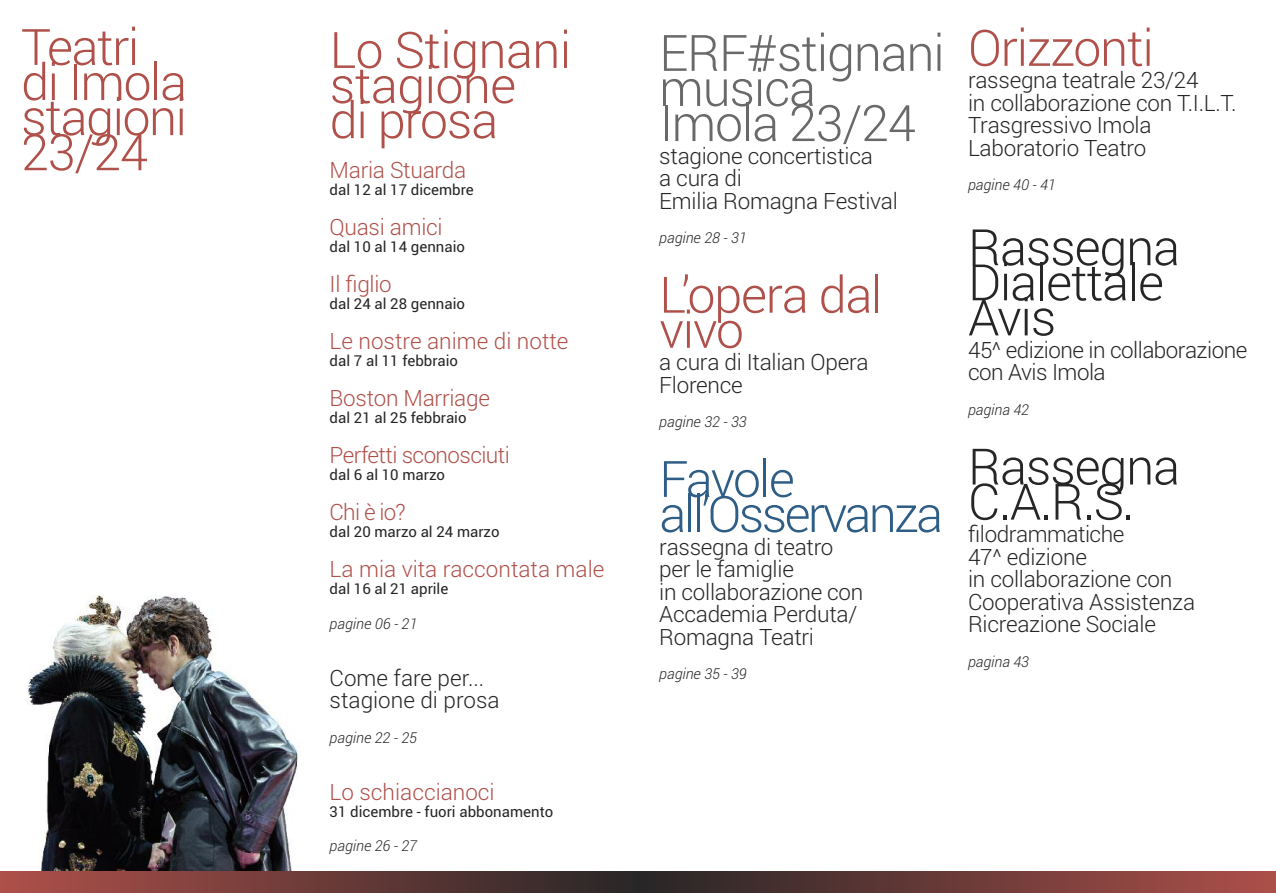
<style>
.page{position:relative;width:1276px;height:893px;background:#fff}
.page>*{position:absolute;margin:0;border:0;box-sizing:border-box;transform-origin:0 0}
.t1{font:300 50.25px "Roboto";letter-spacing:-.025em;color:#b0504a}
.t2{font:300 50.25px "Roboto";letter-spacing:-.025em;color:#272627}
.t3{font:300 50.25px "Roboto";letter-spacing:-.025em;color:#6a696a}
.t4{font:300 50.25px "Roboto";letter-spacing:-.05em;color:#2e5d86}
.t5{font:300 22.5px/22.5px "Roboto";letter-spacing:-.01em;color:#272627}
.t6{font:300 22.5px "Roboto";letter-spacing:-.01em;color:#b0504a}
.t7{font:15px "Roboto";color:#272627}
.t8{font:15px "Roboto Light Italic OTF";color:#272627}
</style>
<div class="page">
<img style="left:5px;top:595px;width:318px;height:277px">
<div style="left:0;top:872px;width:638px;height:21px;background:linear-gradient(to right,#af504a,#292627)"></div>
<div style="left:638px;top:872px;width:638px;height:21px;background:linear-gradient(to right,#272627,#ad4f49)"></div>
<h1 class="t1" style="left:21px;top:18px;width:120px">Teatri</h1>
<h1 class="t1" style="left:21px;top:53px;width:167px">di Imola</h1>
<h1 class="t1" style="left:21px;top:88px;width:167px">stagioni</h1>
<h1 class="t1" style="left:21px;top:123px;width:128px">23/24</h1>
<h1 class="t1" style="left:330px;top:21px;width:243px">Lo Stignani</h1>
<h1 class="t1" style="left:330px;top:56px;width:188px">stagione</h1>
<h1 class="t1" style="left:330px;top:91px;width:170px">di prosa</h1>
<p class="t6" style="left:330px;top:157px;width:138px">Maria Stuarda</p>
<p class="t7" style="left:330px;top:181px;width:146px">dal 12 al 17 dicembre</p>
<p class="t6" style="left:330px;top:214px;width:115px">Quasi amici</p>
<p class="t7" style="left:330px;top:238px;width:137px">dal 10 al 14 gennaio</p>
<p class="t6" style="left:330px;top:271px;width:64px">Il figlio</p>
<p class="t7" style="left:330px;top:295px;width:137px">dal 24 al 28 gennaio</p>
<p class="t6" style="left:330px;top:328px;width:240px">Le nostre anime di notte</p>
<p class="t7" style="left:330px;top:352px;width:130px">dal 7 al 11 febbraio</p>
<p class="t6" style="left:330px;top:385px;width:162px">Boston Marriage</p>
<p class="t7" style="left:330px;top:409px;width:138px">dal 21 al 25 febbraio</p>
<p class="t6" style="left:330px;top:442px;width:182px">Perfetti sconosciuti</p>
<p class="t7" style="left:330px;top:466px;width:117px">dal 6 al 10 marzo</p>
<p class="t6" style="left:330px;top:499px;width:78px">Chi è io?</p>
<p class="t7" style="left:330px;top:523px;width:171px">dal 20 marzo al 24 marzo</p>
<p class="t6" style="left:330px;top:556px;width:276px">La mia vita raccontata male</p>
<p class="t7" style="left:330px;top:580px;width:120px">dal 16 al 21 aprile</p>
<p class="t8" style="left:330px;top:615px;width:89px">pagine 06 - 21</p>
<p class="t5" style="left:330px;top:667px;width:171px">Come fare per... stagione di prosa</p>
<p class="t8" style="left:330px;top:729px;width:89px">pagine 22 - 25</p>
<p class="t6" style="left:330px;top:779px;width:167px">Lo schiaccianoci</p>
<p class="t7" style="left:330px;top:803px;width:225px">31 dicembre - fuori abbonamento</p>
<p class="t8" style="left:330px;top:837px;width:89px">pagine 26 - 27</p>
<h1 class="t3" style="left:659px;top:24px;width:287px">ERF#stignani</h1>
<h1 class="t3" style="left:659px;top:59px;width:158px">musica</h1>
<h1 class="t3" style="left:659px;top:94px;width:258px">Imola 23/24</h1>
<p class="t5" style="left:659px;top:145px;width:240px">stagione concertistica<br>a cura di<br>Emilia Romagna Festival</p>
<p class="t8" style="left:659px;top:229px;width:89px">pagine 28 - 31</p>
<h1 class="t1" style="left:659px;top:266px;width:225px">L’opera dal</h1>
<h1 class="t1" style="left:659px;top:301px;width:86px">vivo</h1>
<p class="t5" style="left:659px;top:351px;width:211px">a cura di Italian Opera<br>Florence</p>
<p class="t8" style="left:659px;top:413px;width:89px">pagine 32 - 33</p>
<h1 class="t4" style="left:659px;top:450px;width:137px">Favole</h1>
<h1 class="t4" style="left:659px;top:485px;width:285px">all’Osservanza</h1>
<p class="t5" style="left:659px;top:535px;width:206px">rassegna di teatro per le famiglie<br>in collaborazione con<br>Accademia Perduta/<br>Romagna Teatri</p>
<p class="t8" style="left:659px;top:665px;width:89px">pagine 35 - 39</p>
<h1 class="t1" style="left:968px;top:19px;width:187px">Orizzonti</h1>
<p class="t5" style="left:968px;top:69px;width:270px">rassegna teatrale 23/24<br>in collaborazione con T.I.L.T.<br>Trasgressivo Imola<br>Laboratorio Teatro</p>
<p class="t8" style="left:968px;top:176px;width:89px">pagine 40 - 41</p>
<h1 class="t2" style="left:968px;top:218px;width:213px">Rassegna</h1>
<h1 class="t2" style="left:968px;top:254px;width:197px">Dialettale</h1>
<h1 class="t2" style="left:968px;top:289px;width:90px">Avis</h1>
<p class="t5" style="left:968px;top:339px;width:281px">45^ edizione in collaborazione con Avis Imola</p>
<p class="t8" style="left:968px;top:401px;width:63px">pagina 42</p>
<h1 class="t2" style="left:968px;top:438px;width:213px">Rassegna</h1>
<h1 class="t2" style="left:968px;top:473px;width:168px">C.A.R.S.</h1>
<p class="t5" style="left:968px;top:523px;width:229px">filodrammatiche<br>47^ edizione<br>in collaborazione con<br>Cooperativa Assistenza<br>Ricreazione Sociale</p>
<p class="t8" style="left:968px;top:653px;width:63px">pagina 43</p>
</div>
